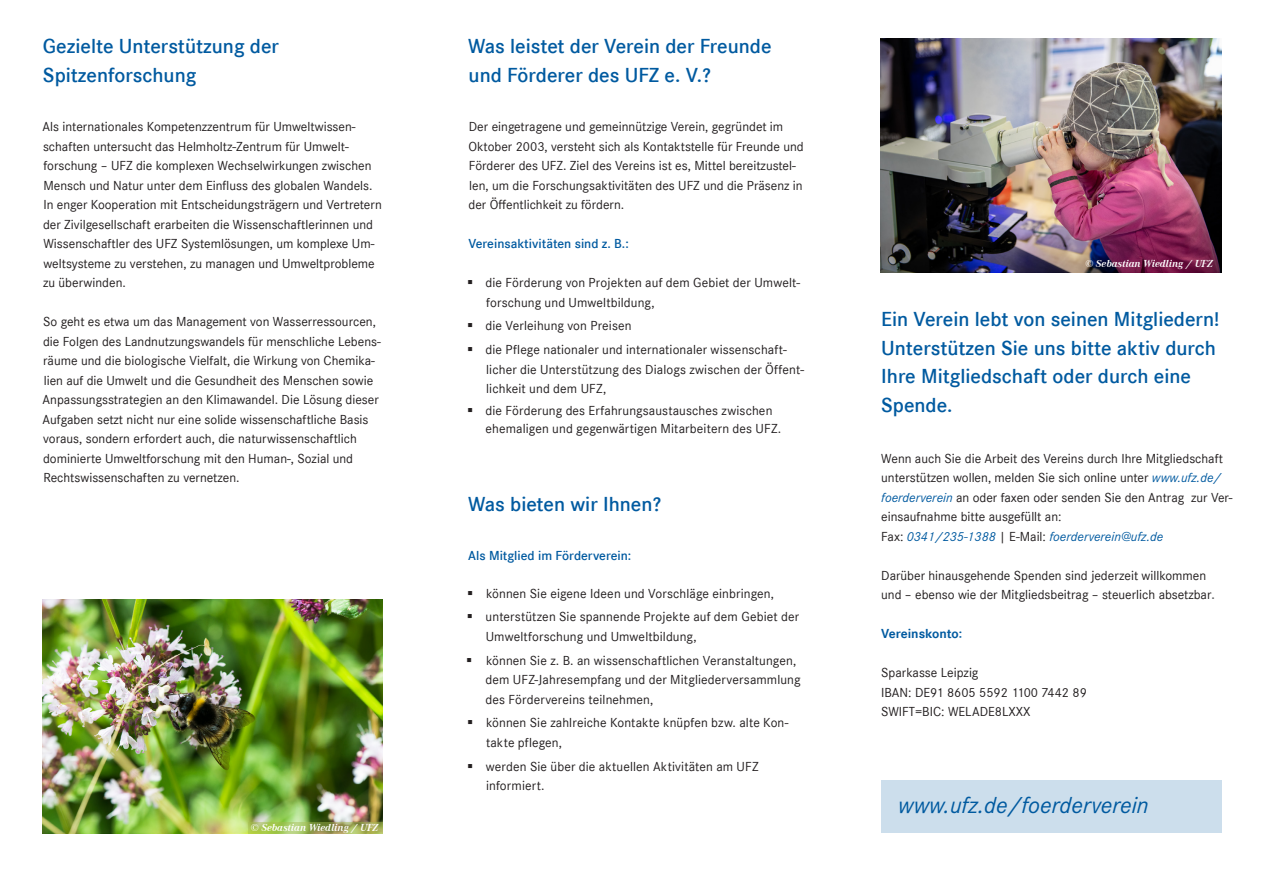
<style>
.page{position:relative;width:1268px;height:893px;background:#fff}
.page>*{position:absolute;margin:0;border:0;box-sizing:border-box;transform-origin:0 0}
.t1{font:italic 24px "Corporate S";color:#005aa0}
.H1_Regular{font:600 21px/28.5px "Corporate S";color:#005aa0}
.Fließtext_9_13{font:13.5px/19.5px "Corporate S";color:#231f20}
.t2{font:600 13.5px "Corporate S";color:#005aa0}
.t3{font:italic 13.5px "Corporate S";color:#005aa0}
.t4{font:700 13.5px "Corporate S";color:#005aa0}
.Bildunterschrift{font:italic 700 10.5px "Corporate A";color:#fff}
.s1{font-style:italic;color:#005aa0}
.s2{font-style:normal;color:#231f20}
.s3{font-weight:600;color:#57585a}
</style>
<div class="page">
<img style="left:43px;top:599px;width:340px;height:234px">
<img style="left:880px;top:39px;width:340px;height:233px">
<div style="left:881px;top:780px;width:340px;height:53px;background:#ccdeec"></div>
<svg style="left:248px;top:822px;width:135px;height:11px"></svg>
<p class="H1_Regular" style="left:43px;top:32px;width:237px">Gezielte Unterstützung der<br>Spitzenforschung</p>
<p class="Fließtext_9_13" style="left:43px;top:117px;width:341px">Als internationales Kompetenzzentrum für Umweltwissen&shy;schaften untersucht das Helmholtz-Zentrum für Umwelt&shy;forschung – UFZ die komplexen Wechselwirkungen zwischen Mensch und Natur unter dem Einfluss des globalen Wandels.<br>In enger Kooperation mit Entscheidungsträgern und Vertretern der Zivilgesellschaft erarbeiten die Wissenschaftlerinnen und Wissenschaftler des UFZ Systemlösungen, um komplexe Um&shy;weltsysteme zu verstehen, zu managen und Umweltprobleme zu überwinden.</p>
<p class="Fließtext_9_13" style="left:43px;top:312px;width:339px">So geht es etwa um das Management von Wasserressourcen, die Folgen des Landnutzungswandels für menschliche Lebens&shy;räume und die biologische Vielfalt, die Wirkung von Chemika&shy;lien auf die Umwelt und die Gesundheit des Menschen sowie Anpassungsstrategien an den Klimawandel. Die Lösung dieser Aufgaben setzt nicht nur eine solide wissenschaftliche Basis voraus, sondern erfordert auch, die naturwissenschaftlich dominierte Umweltforschung mit den Human-, Sozial und Rechtswissenschaften zu vernetzen.</p>
<p class="Bildunterschrift" style="left:250px;top:821px;width:129px">© Sebastian Wiedling / UFZ</p>
<p class="H1_Regular" style="left:468px;top:32px;width:305px">Was leistet der Verein der Freunde und Förderer des UFZ e. V.?</p>
<p class="Fließtext_9_13" style="left:468px;top:117px;width:337px">Der eingetragene und gemeinnützige Verein, gegründet im Oktober 2003, versteht sich als Kontaktstelle für Freunde und Förderer des UFZ. Ziel des Vereins ist es, Mittel bereitzustel&shy;len, um die Forschungsaktivitäten des UFZ und die Präsenz in der Öffentlichkeit zu fördern.</p>
<h3 class="t2" style="left:468px;top:236px;width:162px">Vereinsaktivitäten sind z. B.:</h3>
<p class="Fließtext_9_13" style="left:485px;top:273px;width:316px">die Förderung von Projekten auf dem Gebiet der Umwelt&shy;forschung und Umweltbildung,</p>
<p class="Fließtext_9_13" style="left:485px;top:316px;width:147px">die Verleihung von Preisen</p>
<p class="Fließtext_9_13" style="left:485px;top:340px;width:320px">die Pflege nationaler und internationaler wissenschaft&shy;licher die Unterstützung des Dialogs zwischen der Öffent&shy;lichkeit und dem UFZ,</p>
<p class="Fließtext_9_13" style="left:485px;top:402px;width:297px;line-height:18px">die Förderung des Erfahrungsaustausches zwischen ehemaligen und gegenwärtigen Mitarbeitern des UFZ.</p>
<p class="H1_Regular" style="left:468px;top:490px;width:195px">Was bieten wir Ihnen?</p>
<h3 class="t2" style="left:468px;top:548px;width:164px">Als Mitglied im Förderverein:</h3>
<p class="Fließtext_9_13" style="left:486px;top:584px;width:289px">können Sie eigene Ideen und Vorschläge einbringen,</p>
<p class="Fließtext_9_13" style="left:485px;top:607px;width:315px">unterstützen Sie spannende Projekte auf dem Gebiet der<br>Umweltforschung und Umweltbildung,</p>
<p class="Fließtext_9_13" style="left:485px;top:651px;width:316px">können Sie z. B. an wissenschaftlichen Veranstaltungen, dem UFZ-Jahresempfang und der Mitgliederversammlung des Fördervereins teilnehmen,</p>
<p class="Fließtext_9_13" style="left:486px;top:713px;width:304px">können Sie zahlreiche Kontakte knüpfen bzw. alte Kon&shy;takte pflegen,</p>
<p class="Fließtext_9_13" style="left:486px;top:757px;width:274px">werden Sie über die aktuellen Aktivitäten am UFZ informiert.</p>
<p class="Bildunterschrift" style="left:1084px;top:258px;width:129px">© Sebastian Wiedling / UFZ</p>
<p class="H1_Regular" style="left:881px;top:305px;width:339px">Ein Verein lebt von seinen Mitgliedern!<br>Unterstützen Sie uns bitte aktiv durch<br>Ihre Mitgliedschaft oder durch eine<br>Spende.</p>
<p class="Fließtext_9_13" style="left:881px;top:449px;width:353px">Wenn auch Sie die Arbeit des Vereins durch Ihre Mitgliedschaft unterstützen wollen, melden Sie sich online unter <span class="s1">www.ufz.de/ foerderverein</span> an oder faxen oder senden Sie den Antrag zur Ver&shy;einsaufnahme bitte ausgefüllt an:</p>
<h3 class="t3" style="left:881px;top:528px;width:283px"><span class="s2">Fax:</span> 0341/235-1388 <span class="s2">| E-Mail:</span> foerderverein@ufz.de</h3>
<p class="Fließtext_9_13" style="left:881px;top:566px;width:335px">Darüber hinausgehende Spenden sind jederzeit willkommen und – ebenso wie der Mitgliedsbeitrag – steuerlich absetzbar<span class="s3">.</span></p>
<h3 class="t4" style="left:881px;top:626px;width:82px">Vereinskonto:</h3>
<p class="Fließtext_9_13" style="left:881px;top:663px;width:99px">Sparkasse Leipzig</p>
<p class="Fließtext_9_13" style="left:881px;top:683px;width:207px">IBAN: DE91 8605 5592 1100 7442 89</p>
<p class="Fließtext_9_13" style="left:881px;top:702px;width:151px">SWIFT=BIC: WELADE8LXXX</p>
<p class="t1" style="left:898px;top:790px;width:252px">www.ufz.de/foerderverein</p>
</div>
